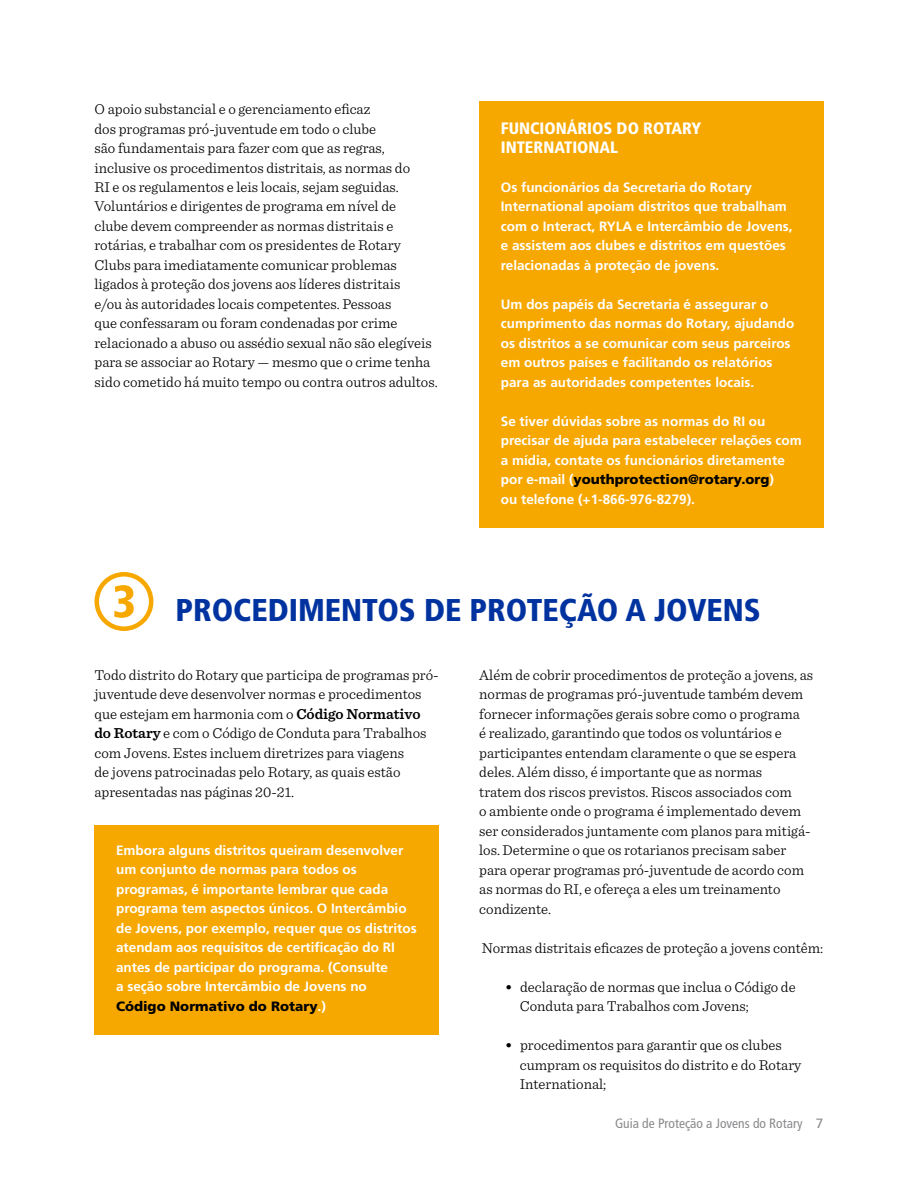
<style>
.page{position:relative;width:918px;height:1188px;background:#fff}
.page>*{position:absolute;margin:0;border:0;box-sizing:border-box;transform-origin:0 0}
.t1{font:900 condensed 31.5px "Frutiger LT Std";color:#0033a0}
.t2{font:900 condensed 16.5px/19.5px "Frutiger LT Std";color:#fff}
.t3{font:300 15px/19.5px "Sentinel";color:#000}
.t4{font:700 13.5px/19.5px "Frutiger LT Std";color:#fff}
.t5{font:condensed 13.5px "Frutiger LT Std";color:#8a8a8d}
.s1{font-weight:900;color:#000}
.s2{font-weight:600}
.s3{font-stretch:normal}
</style>
<div class="page">
<div style="left:94px;top:825px;width:345px;height:210px;background:#f7a800"></div>
<div style="left:94px;top:572px;width:59px;height:59px;border:5px solid #f7a800;border-radius:50%"></div>
<svg style="left:114px;top:585px;width:20px;height:33px"></svg>
<div style="left:479px;top:101px;width:345px;height:427px;background:#f7a800"></div>
<p class="t3" style="left:94px;top:98px;width:345px">O apoio substancial e o gerenciamento eficaz<br>dos programas pró-juventude em todo o clube<br>são fundamentais para fazer com que as regras, inclusive os procedimentos distritais, as normas do<br>RI e os regulamentos e leis locais, sejam seguidas.<br>Voluntários e dirigentes de programa em nível de<br>clube devem compreender as normas distritais e rotárias, e trabalhar com os presidentes de Rotary Clubs para imediatamente comunicar problemas ligados à proteção dos jovens aos líderes distritais<br>e/ou às autoridades locais competentes. Pessoas<br>que confessaram ou foram condenadas por crime relacionado a abuso ou assédio sexual não são elegíveis para se associar ao Rotary — mesmo que o crime tenha sido cometido há muito tempo ou contra outros adultos.</p>
<p class="t2" style="left:501px;top:118px;width:202px">FUNCIONÁRIOS DO ROTARY<br>INTERNATIONAL</p>
<p class="t4" style="left:501px;top:178px;width:293px">Os funcionários da Secretaria do Rotary International apoiam distritos que trabalham com o Interact, RYLA e Intercâmbio de Jovens, e assistem aos clubes e distritos em questões relacionadas à proteção de jovens.</p>
<p class="t4" style="left:501px;top:295px;width:295px">Um dos papéis da Secretaria é assegurar o cumprimento das normas do Rotary, ajudando os distritos a se comunicar com seus parceiros em outros países e facilitando os relatórios para as autoridades competentes locais.</p>
<p class="t4" style="left:501px;top:412px;width:303px">Se tiver dúvidas sobre as normas do RI ou precisar de ajuda para estabelecer relações com a mídia, contate os funcionários diretamente por e-mail (<span class="s1">youthprotection@rotary.org</span>)<br>ou telefone (+1-866-976-8279).</p>
<h1 class="t1" style="left:176px;top:591px;width:587px">PROCEDIMENTOS DE PROTEÇÃO A JOVENS</h1>
<p class="t3" style="left:94px;top:664px;width:346px">Todo distrito do Rotary que participa de programas pró&shy;juventude deve desenvolver normas e procedimentos que estejam em harmonia com o <span class="s2">Código Normativo do Rotary</span> e com o Código de Conduta para Trabalhos com Jovens. Estes incluem diretrizes para viagens<br>de jovens patrocinadas pelo Rotary, as quais estão apresentadas nas páginas 20-21.</p>
<p class="t4" style="left:116px;top:841px;width:302px">Embora alguns distritos queiram desenvolver um conjunto de normas para todos os programas, é importante lembrar que cada programa tem aspectos únicos. O Intercâmbio de Jovens, por exemplo, requer que os distritos atendam aos requisitos de certificação do RI antes de participar do programa. (Consulte<br>a seção sobre Intercâmbio de Jovens no <span class="s1">Código Normativo do Rotary</span>.)</p>
<p class="t3" style="left:479px;top:664px;width:336px">Além de cobrir procedimentos de proteção a jovens, as normas de programas pró-juventude também devem fornecer informações gerais sobre como o programa<br>é realizado, garantindo que todos os voluntários e participantes entendam claramente o que se espera deles. Além disso, é importante que as normas<br>tratem dos riscos previstos. Riscos associados com<br>o ambiente onde o programa é implementado devem ser considerados juntamente com planos para mitigá&shy;los. Determine o que os rotarianos precisam saber para operar programas pró-juventude de acordo com as normas do RI, e ofereça a eles um treinamento condizente.</p>
<p class="t3" style="left:482px;top:937px;width:343px">Normas distritais eficazes de proteção a jovens contêm:</p>
<p class="t3" style="left:520px;top:976px;width:277px;text-indent:-15px"><span class="s2">•</span> declaração de normas que inclua o Código de<br>Conduta para Trabalhos com Jovens;</p>
<p class="t3" style="left:520px;top:1034px;width:283px;text-indent:-15px"><span class="s2">•</span> procedimentos para garantir que os clubes cumpram os requisitos do distrito e do Rotary<br>International;</p>
<p class="t5" style="left:615px;top:1115px;width:210px">Guia de Proteção a Jovens do Rotary <span class="s3">7</span></p>
</div>
